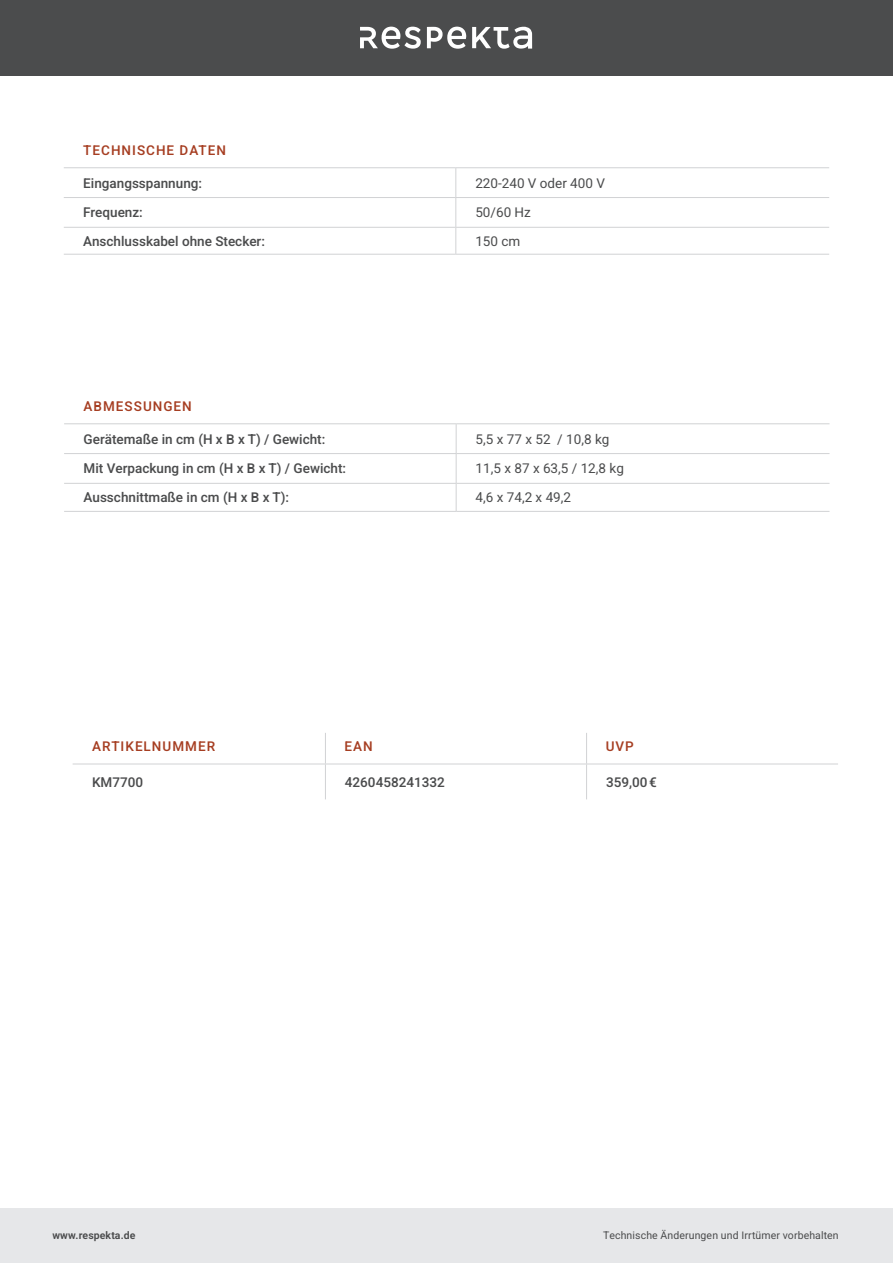
<style>
.page{position:relative;width:893px;height:1263px;background:#fff}
.page>*{position:absolute;margin:0;border:0;box-sizing:border-box;transform-origin:0 0}
.t1{font:500 13.5px "Heebo";color:#4b4c4d}
.t2{font:13.5px "Heebo";color:#4b4c4d}
.t3{font:500 13.5px "Heebo";letter-spacing:.075em;color:#a63e22}
.t4{font:10.5px "Heebo";letter-spacing:.01em;color:#4b4c4d}
.t5{font:600 10.5px "Heebo";letter-spacing:.01em;color:#4b4c4d}
</style>
<div class="page">
<div style="left:0;top:0;width:893px;height:75px;background:#4b4c4d"></div>
<svg style="left:360px;top:27px;width:61px;height:22px"></svg>
<svg style="left:427px;top:27px;width:39px;height:22px"></svg>
<svg style="left:472px;top:27px;width:60px;height:22px"></svg>
<div style="left:0;top:1208px;width:893px;height:55px;background:#e6e7e9"></div>
<hr style="left:325px;top:764px;width:1px;height:35px;background:#d1d2d4">
<hr style="left:586px;top:764px;width:1px;height:35px;background:#d1d2d4">
<hr style="left:325px;top:733px;width:1px;height:31px;background:#d1d2d4">
<hr style="left:586px;top:733px;width:1px;height:31px;background:#d1d2d4">
<hr style="left:73px;top:764px;width:252px;height:1px;background:#d1d2d4">
<hr style="left:325px;top:764px;width:262px;height:1px;background:#d1d2d4">
<hr style="left:587px;top:764px;width:251px;height:1px;background:#d1d2d4">
<hr style="left:64px;top:227px;width:392px;height:1px;background:#d1d2d4">
<hr style="left:456px;top:227px;width:373px;height:1px;background:#d1d2d4">
<hr style="left:64px;top:254px;width:392px;height:1px;background:#d1d2d4">
<hr style="left:456px;top:254px;width:373px;height:1px;background:#d1d2d4">
<svg style="left:455px;top:168px;width:1px;height:86px"></svg>
<hr style="left:64px;top:167px;width:392px;height:1px;background:#d1d2d4">
<hr style="left:456px;top:167px;width:373px;height:1px;background:#d1d2d4">
<hr style="left:64px;top:197px;width:392px;height:1px;background:#d1d2d4">
<hr style="left:456px;top:197px;width:373px;height:1px;background:#d1d2d4">
<hr style="left:64px;top:423px;width:392px;height:1px;background:#d1d2d4">
<hr style="left:456px;top:423px;width:373px;height:1px;background:#d1d2d4">
<hr style="left:64px;top:453px;width:392px;height:1px;background:#d1d2d4">
<hr style="left:456px;top:453px;width:373px;height:1px;background:#d1d2d4">
<hr style="left:64px;top:483px;width:392px;height:1px;background:#d1d2d4">
<hr style="left:456px;top:483px;width:373px;height:1px;background:#d1d2d4">
<hr style="left:64px;top:511px;width:392px;height:1px;background:#d1d2d4">
<hr style="left:456px;top:511px;width:373px;height:1px;background:#d1d2d4">
<svg style="left:456px;top:424px;width:1px;height:87px"></svg>
<p class="t3" style="left:83px;top:141px;width:144px">TECHNISCHE DATEN</p>
<p class="t1" style="left:83px;top:173px;width:120px">Eingangsspannung:</p>
<p class="t2" style="left:475px;top:173px;width:131px">220-240 V oder 400 V</p>
<p class="t1" style="left:83px;top:203px;width:61px">Frequenz:</p>
<p class="t2" style="left:475px;top:203px;width:57px">50/60 Hz</p>
<p class="t1" style="left:83px;top:232px;width:183px">Anschlusskabel ohne Stecker:</p>
<p class="t2" style="left:475px;top:232px;width:47px">150 cm</p>
<p class="t3" style="left:84px;top:397px;width:110px">ABMESSUNGEN</p>
<p class="t1" style="left:84px;top:429px;width:243px">Gerätemaße in cm (H x B x T) / Gewicht:</p>
<p class="t2" style="left:476px;top:429px;width:135px">5,5 x 77 x 52 / 10,8 kg</p>
<p class="t1" style="left:84px;top:459px;width:264px">Mit Verpackung in cm (H x B x T) / Gewicht:</p>
<p class="t2" style="left:476px;top:459px;width:150px">11,5 x 87 x 63,5 / 12,8 kg</p>
<p class="t1" style="left:84px;top:488px;width:207px">Ausschnittmaße in cm (H x B x T):</p>
<p class="t2" style="left:476px;top:488px;width:97px">4,6 x 74,2 x 49,2</p>
<p class="t3" style="left:92px;top:737px;width:125px">ARTIKELNUMMER</p>
<p class="t3" style="left:345px;top:737px;width:30px">EAN</p>
<p class="t3" style="left:606px;top:737px;width:30px">UVP</p>
<p class="t1" style="left:92px;top:772px;width:53px">KM7700</p>
<p class="t1" style="left:345px;top:772px;width:101px">4260458241332</p>
<p class="t1" style="left:606px;top:772px;width:52px">359,00€</p>
<p class="t5" style="left:52px;top:1228px;width:85px">www.respekta.de</p>
<p class="t4" style="left:603px;top:1228px;width:237px">Technische Änderungen und Irrtümer vorbehalten</p>
</div>
